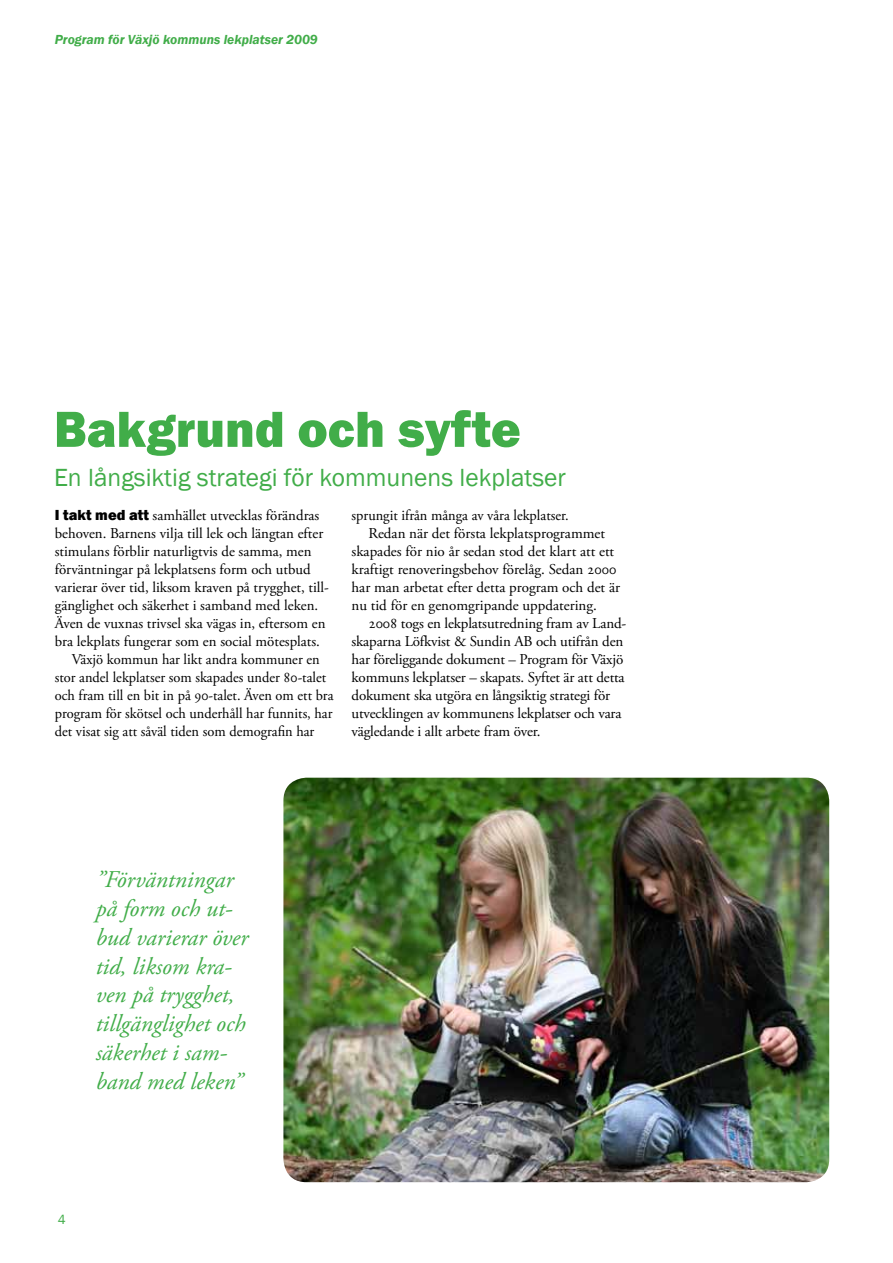
<style>
.page{position:relative;width:893px;height:1263px;background:#fff}
.page>*{position:absolute;margin:0;border:0;box-sizing:border-box;transform-origin:0 0}
.t1{font:800 52.5px "Franklin Gothic";color:#41ad49}
.t2{font:25.5px "Franklin Gothic";color:#41ad49}
.t3{font:italic 24px/28.8px "Adobe Garamond Pro";color:#41ad49}
.t4{font:15px "Adobe Garamond Pro";color:#000}
.t5{font:15px "Adobe Garamond Pro";color:#000;scale:.96 1}
.t6{font:italic 600 13.5px "Franklin Gothic";color:#41ad49}
.t7{font:13.5px "Franklin Gothic";color:#41ad49}
.s1{font-family:"Franklin Gothic";font-weight:800}
</style>
<div class="page">
<img style="left:283px;top:778px;width:546px;height:404px">
<p class="t6" style="left:55px;top:31px;width:265px">Program för Växjö kommuns lekplatser 2009</p>
<h1 class="t1" style="left:54px;top:395px;width:468px">Bakgrund och syfte</h1>
<h2 class="t2" style="left:54px;top:461px;width:513px">En långsiktig strategi för kommunens lekplatser</h2>
<p class="t4" style="left:55px;top:507px;width:266px"><span class="s1">I takt med att</span> samhället utvecklas förändras</p>
<p class="t4" style="left:55px;top:525px;width:270px">behoven. Barnens vilja till lek och längtan efter</p>
<p class="t4" style="left:55px;top:543px;width:258px">stimulans förblir naturligtvis de samma, men</p>
<p class="t4" style="left:55px;top:561px;width:257px">förväntningar på lekplatsens form och utbud</p>
<p class="t4" style="left:55px;top:579px;width:276px">varierar över tid, liksom kraven på trygghet, till-</p>
<p class="t4" style="left:55px;top:597px;width:265px">gänglighet och säkerhet i samband med leken.</p>
<p class="t4" style="left:55px;top:615px;width:272px">Även de vuxnas trivsel ska vägas in, eftersom en</p>
<p class="t4" style="left:55px;top:633px;width:267px">bra lekplats fungerar som en social mötesplats.</p>
<p class="t5" style="left:72px;top:651px;width:260px">Växjö kommun har likt andra kommuner en</p>
<p class="t5" style="left:55px;top:669px;width:284px">stor andel lekplatser som skapades under 80-talet</p>
<p class="t5" style="left:55px;top:687px;width:292px">och fram till en bit in på 90-talet. Även om ett bra</p>
<p class="t5" style="left:55px;top:705px;width:291px">program för skötsel och underhåll har funnits, har</p>
<p class="t5" style="left:55px;top:723px;width:272px">det visat sig att såväl tiden som demografin har</p>
<p class="t5" style="left:352px;top:507px;width:228px">sprungit ifrån många av våra lekplatser.</p>
<p class="t4" style="left:369px;top:525px;width:238px">Redan när det första lekplatsprogrammet</p>
<p class="t4" style="left:352px;top:543px;width:264px">skapades för nio år sedan stod det klart att ett</p>
<p class="t4" style="left:352px;top:561px;width:267px">kraftigt renoveringsbehov förelåg. Sedan 2000</p>
<p class="t4" style="left:352px;top:579px;width:270px">har man arbetat efter detta program och det är</p>
<p class="t4" style="left:352px;top:597px;width:247px">nu tid för en genomgripande uppdatering.</p>
<p class="t4" style="left:369px;top:615px;width:259px">2008 togs en lekplatsutredning fram av Land-</p>
<p class="t4" style="left:352px;top:633px;width:273px">skaparna Löfkvist &amp; Sundin AB och utifrån den</p>
<p class="t4" style="left:352px;top:651px;width:273px">har föreliggande dokument – Program för Växjö</p>
<p class="t4" style="left:352px;top:669px;width:275px">kommuns lekplatser – skapats. Syftet är att detta</p>
<p class="t4" style="left:352px;top:687px;width:260px">dokument ska utgöra en långsiktig strategi för</p>
<p class="t4" style="left:352px;top:705px;width:271px">utvecklingen av kommunens lekplatser och vara</p>
<p class="t4" style="left:352px;top:723px;width:190px">vägledande i allt arbete fram över.</p>
<h3 class="t3" style="left:96px;top:866px;width:154px">”Förväntningar på form och ut&shy;bud varierar över tid, liksom kra&shy;ven på trygghet, tillgänglighet och säkerhet i sam&shy;band med leken”</h3>
<p class="t7" style="left:58px;top:1211px;width:9px">4</p>
</div>
